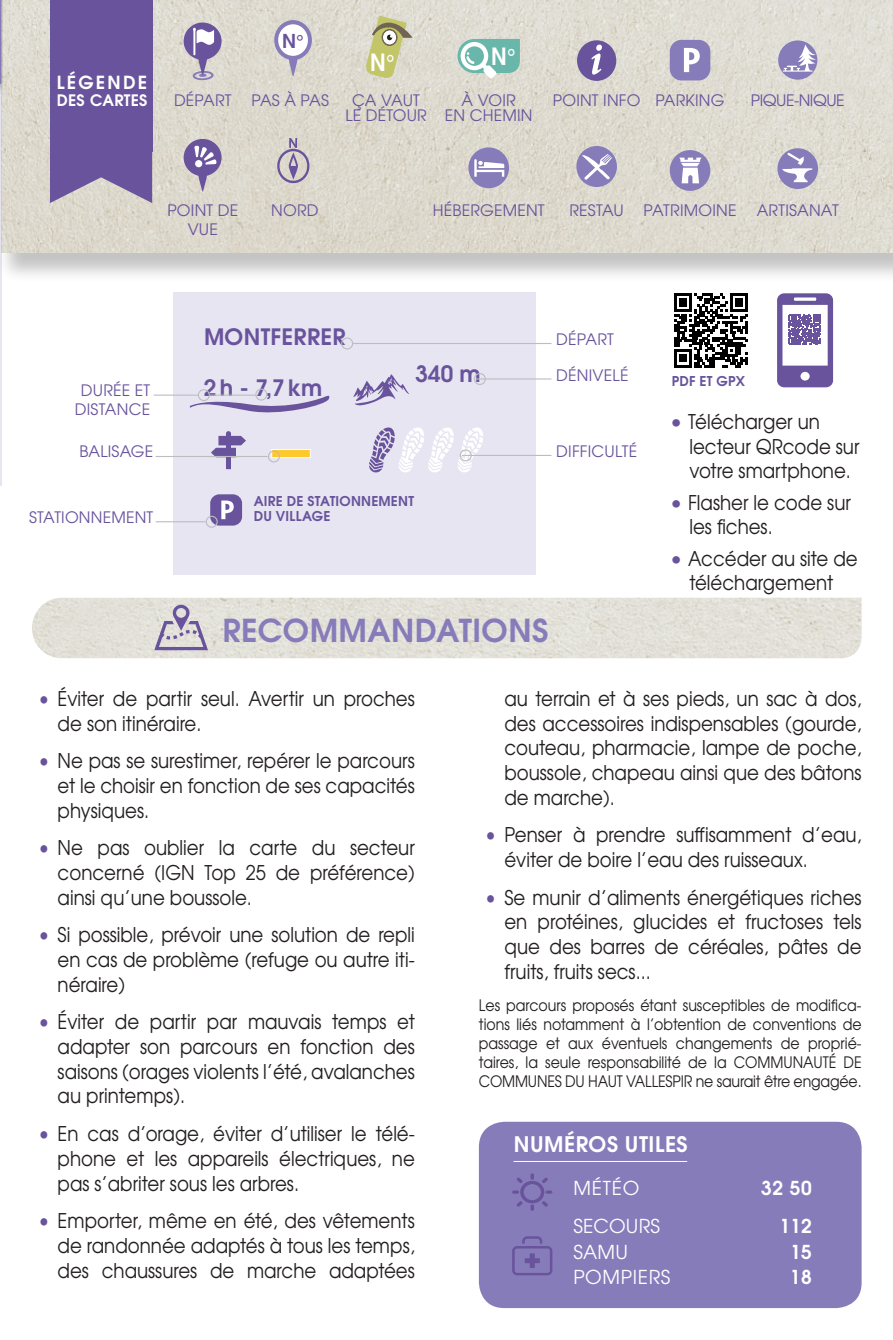
<style>
.page{position:relative;width:893px;height:1340px;background:#fff}
.page>*{position:absolute;margin:0;border:0;box-sizing:border-box;transform-origin:0 0}
.t1{font:700 31.5px "Te X Gyre Adventor";letter-spacing:.015em;color:#877cba}
.t2{font:700 23.62px "Te X Gyre Adventor";color:#fff;scale:.9 1}
.t3{font:700 22.5px "Te X Gyre Adventor";letter-spacing:.015em;color:#68539c}
.t4{font:700 21.38px "Te X Gyre Adventor";letter-spacing:.025em;color:#fff}
.t5{font:20.25px/24.8px "Te X Gyre Adventor";color:#231f20;text-align:justify;scale:.9 1}
.t6{font:19.12px "Te X Gyre Adventor";letter-spacing:.035em;color:#fff}
.t7{font:700 19.12px "Te X Gyre Adventor";letter-spacing:.01em;color:#fff}
.t8{font:19.12px "Te X Gyre Adventor";letter-spacing:.015em;color:#fff}
.t9{font:700 19.12px "Te X Gyre Adventor";color:#68539c}
.t10{font:700 18px "Te X Gyre Adventor";letter-spacing:.125em;color:#fff}
.Style_de_paragraphe{font:15.75px/19.1px "Te X Gyre Adventor";letter-spacing:-.01em;color:#231f20;text-align:justify;scale:.9 1}
.t11{font:15.75px/18.9px "Te X Gyre Adventor";letter-spacing:.015em;color:#68539c;text-align:center}
.t12{font:15.75px "Te X Gyre Adventor";letter-spacing:-.025em;color:#68539c}
.t13{font:700 15.75px "Te X Gyre Adventor";letter-spacing:.015em;color:#fff}
.t14{font:700 13.5px/15.8px "Te X Gyre Adventor";letter-spacing:.015em;color:#68539c}
.s1{color:#68539c}
</style>
<div class="page">
<hr style="left:0;top:1275px;width:1px;height:64px;background:#877cba">
<hr style="left:0;top:0;width:1px;height:485px;background:#877cba">
<img style="left:32px;top:598px;width:830px;height:60px">
<svg style="left:154px;top:604px;width:54px;height:46px;background:#c3bcc9"></svg>
<div style="left:479px;top:1121px;width:383px;height:186px;background:#877cba;border-radius:25px"></div>
<svg style="left:512px;top:1173px;width:40px;height:37px"></svg>
<svg style="left:512px;top:1236px;width:40px;height:39px"></svg>
<hr style="left:514px;top:1161px;width:173px;height:1px;background:#fff">
<div style="left:0;top:0;width:893px;height:283px;background:#231f20;opacity:.47"></div>
<img style="left:1px;top:0;width:892px;height:252px">
<div style="left:670px;top:40px;width:40px;height:40px;background:#877cba;border-radius:12px"></div>
<svg style="left:684px;top:48px;width:16px;height:24px"></svg>
<svg style="left:184px;top:23px;width:38px;height:57px;background:#ada2bf"></svg>
<svg style="left:364px;top:16px;width:49px;height:64px;background:#c9c79b"></svg>
<svg style="left:274px;top:20px;width:38px;height:56px"></svg>
<div style="left:278px;top:24px;width:30px;height:32px;background:#fff;border-radius:50%"></div>
<div style="left:778px;top:40px;width:39px;height:40px;background:#877cba;border-radius:50%"></div>
<svg style="left:783px;top:45px;width:33px;height:27px"></svg>
<svg style="left:457px;top:39px;width:63px;height:39px"></svg>
<div style="left:50px;top:0;width:102px;height:151px;background:#68539c"></div>
<div style="left:577px;top:40px;width:39px;height:41px;background:#68539c;border-radius:50%"></div>
<svg style="left:591px;top:45px;width:11px;height:30px"></svg>
<svg style="left:184px;top:139px;width:38px;height:52px;background:#a69ab9"></svg>
<div style="left:193px;top:158px;width:11px;height:11px;background:#fff;border-radius:50%"></div>
<div style="left:192px;top:157px;width:14px;height:13px;border:3px solid #68539c;border-radius:50%"></div>
<div style="left:576px;top:146px;width:41px;height:41px;background:#877cba;border-radius:50%"></div>
<svg style="left:582px;top:154px;width:30px;height:26px"></svg>
<svg style="left:276px;top:138px;width:35px;height:47px;background:#c0b7bf"></svg>
<div style="left:670px;top:150px;width:40px;height:41px;background:#877cba;border-radius:50%"></div>
<svg style="left:679px;top:158px;width:22px;height:25px"></svg>
<div style="left:777px;top:148px;width:41px;height:41px;background:#877cba;border-radius:50%"></div>
<svg style="left:782px;top:153px;width:30px;height:29px"></svg>
<div style="left:468px;top:147px;width:41px;height:41px;background:#877cba;border-radius:50%"></div>
<svg style="left:474px;top:159px;width:30px;height:18px"></svg>
<svg style="left:50px;top:151px;width:102px;height:52px;background:#8473a8"></svg>
<div style="left:173px;top:293px;width:362px;height:282px;background:#e7e5f1"></div>
<svg style="left:190px;top:394px;width:140px;height:19px"></svg>
<svg style="left:211px;top:431px;width:35px;height:38px"></svg>
<svg style="left:271px;top:449px;width:40px;height:9px"></svg>
<svg style="left:353px;top:374px;width:56px;height:31px"></svg>
<div style="left:210px;top:494px;width:32px;height:31px;background:#68539c;border-radius:9px"></div>
<svg style="left:221px;top:500px;width:13px;height:19px"></svg>
<svg style="left:369px;top:427px;width:114px;height:46px"></svg>
<div style="left:341px;top:337px;width:12px;height:12px;border:1px solid #bcbdc0;border-radius:50%"></div>
<div style="left:198px;top:389px;width:12px;height:12px;border:1px solid #bcbdc0;border-radius:50%"></div>
<div style="left:255px;top:388px;width:12px;height:12px;border:1px solid #bcbdc0;border-radius:50%"></div>
<div style="left:268px;top:450px;width:12px;height:12px;border:1px solid #bcbdc0;border-radius:50%"></div>
<hr style="left:154px;top:394px;width:44px;height:2px;background:#bcbdc0">
<hr style="left:210px;top:394px;width:46px;height:2px;background:#bcbdc0">
<hr style="left:156px;top:456px;width:111px;height:1px;background:#bcbdc0">
<hr style="left:156px;top:521px;width:49px;height:1px;background:#bcbdc0">
<div style="left:206px;top:516px;width:12px;height:12px;border:1px solid #bcbdc0;border-radius:50%"></div>
<div style="left:474px;top:373px;width:12px;height:12px;border:1px solid #bcbdc0;border-radius:50%"></div>
<hr style="left:353px;top:343px;width:198px;height:1px;background:#bcbdc0">
<hr style="left:477px;top:378px;width:74px;height:1px;background:#bcbdc0">
<hr style="left:462px;top:455px;width:89px;height:1px;background:#bcbdc0">
<div style="left:460px;top:449px;width:12px;height:12px;border:1px solid #bcbdc0;border-radius:50%"></div>
<svg style="left:674px;top:293px;width:74px;height:74px"></svg>
<svg style="left:777px;top:293px;width:56px;height:94px"></svg>
<p class="t9" style="left:282px;top:24px;width:23px">N°</p>
<p class="t2" style="left:491px;top:36px;width:29px">N°</p>
<p class="t2" style="left:370px;top:42px;width:29px">N°</p>
<p class="t10" style="left:57px;top:67px;width:92px">LÉGENDE</p>
<p class="t13" style="left:57px;top:87px;width:92px">DES CARTES</p>
<p class="t11" style="left:553px;top:90px;width:89px">POINT INFO</p>
<p class="t11" style="left:174px;top:90px;width:59px">DÉPART</p>
<p class="t11" style="left:655px;top:90px;width:71px">PARKING</p>
<p class="t11" style="left:251px;top:90px;width:79px">PAS À PAS</p>
<p class="t11" style="left:462px;top:90px;width:56px">À VOIR</p>
<p class="t12" style="left:751px;top:88px;width:95px">PIQUE-NIQUE</p>
<p class="t11" style="left:445px;top:105px;width:89px">EN CHEMIN</p>
<p class="t11" style="left:352px;top:90px;width:69px">ÇA VAUT</p>
<p class="t11" style="left:345px;top:105px;width:83px">LE DÉTOUR</p>
<p class="t11" style="left:167px;top:200px;width:72px">POINT DE<br>VUE</p>
<p class="t11" style="left:271px;top:200px;width:49px">NORD</p>
<p class="t11" style="left:433px;top:200px;width:113px">HÉBERGEMENT</p>
<p class="t11" style="left:569px;top:200px;width:56px">RESTAU</p>
<p class="t11" style="left:644px;top:200px;width:94px">PATRIMOINE</p>
<p class="t11" style="left:757px;top:200px;width:83px">ARTISANAT</p>
<p class="t11" style="left:81px;top:380px;width:71px">DURÉE ET</p>
<p class="t11" style="left:75px;top:399px;width:77px">DISTANCE</p>
<p class="t11" style="left:79px;top:441px;width:75px">BALISAGE</p>
<p class="t11" style="left:29px;top:506px;width:126px">STATIONNEMENT</p>
<p class="t3" style="left:204px;top:317px;width:143px">MONTFERRER</p>
<p class="t3" style="left:204px;top:368px;width:120px">2 h - 7,7 km</p>
<p class="t3" style="left:415px;top:354px;width:67px">340 m</p>
<p class="t14" style="left:254px;top:491px;width:162px">AIRE DE STATIONNEMENT<br>DU VILLAGE</p>
<p class="t11" style="left:556px;top:328px;width:59px">DÉPART</p>
<p class="t11" style="left:556px;top:364px;width:74px">DÉNIVELÉ</p>
<p class="t11" style="left:556px;top:441px;width:82px">DIFFICULTÉ</p>
<p class="t1" style="left:222px;top:602px;width:328px">RECOMMANDATIONS</p>
<p class="t14" style="left:672px;top:371px;width:75px">PDF ET GPX</p>
<p class="t5" style="left:689px;top:408px;width:191px;text-align:left;text-indent:-19px"><span class="s1">•</span> Télécharger un lecteur QRcode sur votre smartphone.</p>
<p class="t5" style="left:689px;top:488px;width:181px;text-indent:-19px"><span class="s1">•</span> Flasher le code sur les fiches.</p>
<p class="t5" style="left:670px;top:544px;width:210px;text-align:center"><span class="s1">•</span> Accéder au site de téléchargement</p>
<p class="t5" style="left:58px;top:684px;width:398px;text-indent:-19px"><span class="s1">•</span> Éviter de partir seul. Avertir un proches de son itinéraire.</p>
<p class="t5" style="left:58px;top:747px;width:398px;text-indent:-19px"><span class="s1">•</span> Ne pas se surestimer, repérer le parcours et le choisir en fonction de ses capacités physiques.</p>
<p class="t5" style="left:58px;top:834px;width:398px;text-indent:-19px"><span class="s1">•</span> Ne pas oublier la carte du secteur concerné (IGN Top 25 de préférence) ainsi qu’une boussole.</p>
<p class="t5" style="left:58px;top:921px;width:398px;text-indent:-19px"><span class="s1">•</span> Si possible, prévoir une solution de repli en cas de problème (refuge ou autre iti&shy;néraire)</p>
<p class="t5" style="left:58px;top:1008px;width:398px;text-indent:-19px"><span class="s1">•</span> Éviter de partir par mauvais temps et adapter son parcours en fonction des saisons (orages violents l’été, avalanches au printemps).</p>
<p class="t5" style="left:58px;top:1119px;width:398px;text-indent:-19px"><span class="s1">•</span> En cas d’orage, éviter d’utiliser le télé&shy;phone et les appareils électriques, ne pas s’abriter sous les arbres.</p>
<p class="t5" style="left:58px;top:1206px;width:398px;text-indent:-19px"><span class="s1">•</span> Emporter, même en été, des vêtements de randonnée adaptés à tous les temps, des chaussures de marche adaptées</p>
<p class="t5" style="left:504px;top:684px;width:398px">au terrain et à ses pieds, un sac à dos, des accessoires indispensables (gourde, couteau, pharmacie, lampe de poche, boussole, chapeau ainsi que des bâtons de marche).</p>
<p class="t5" style="left:504px;top:821px;width:398px;text-indent:-19px"><span class="s1">•</span> Penser à prendre suffisamment d’eau, éviter de boire l’eau des ruisseaux.</p>
<p class="t5" style="left:504px;top:883px;width:398px;text-indent:-19px"><span class="s1">•</span> Se munir d’aliments énergétiques riches en protéines, glucides et fructoses tels que des barres de céréales, pâtes de fruits, fruits secs...</p>
<p class="Style_de_paragraphe" style="left:479px;top:994px;width:427px">Les parcours proposés étant susceptibles de modifica&shy;tions liés notamment à l’obtention de conventions de passage et aux éventuels changements de proprié&shy;taires, la seule responsabilité de la COMMUNAUTÉ DE COMMUNES DU HAUT VALLESPIR ne saurait être engagée.</p>
<p class="t4" style="left:514px;top:1125px;width:175px">NUMÉROS UTILES</p>
<p class="t6" style="left:573px;top:1172px;width:68px">MÉTÉO</p>
<p class="t7" style="left:761px;top:1171px;width:52px">32 50</p>
<p class="t8" style="left:573px;top:1210px;width:88px">SECOURS</p>
<p class="t7" style="left:780px;top:1209px;width:34px">112</p>
<p class="t6" style="left:573px;top:1236px;width:56px">SAMU</p>
<p class="t7" style="left:790px;top:1234px;width:23px">15</p>
<p class="t6" style="left:573px;top:1261px;width:99px">POMPIERS</p>
<p class="t7" style="left:790px;top:1260px;width:23px">18</p>
</div>
